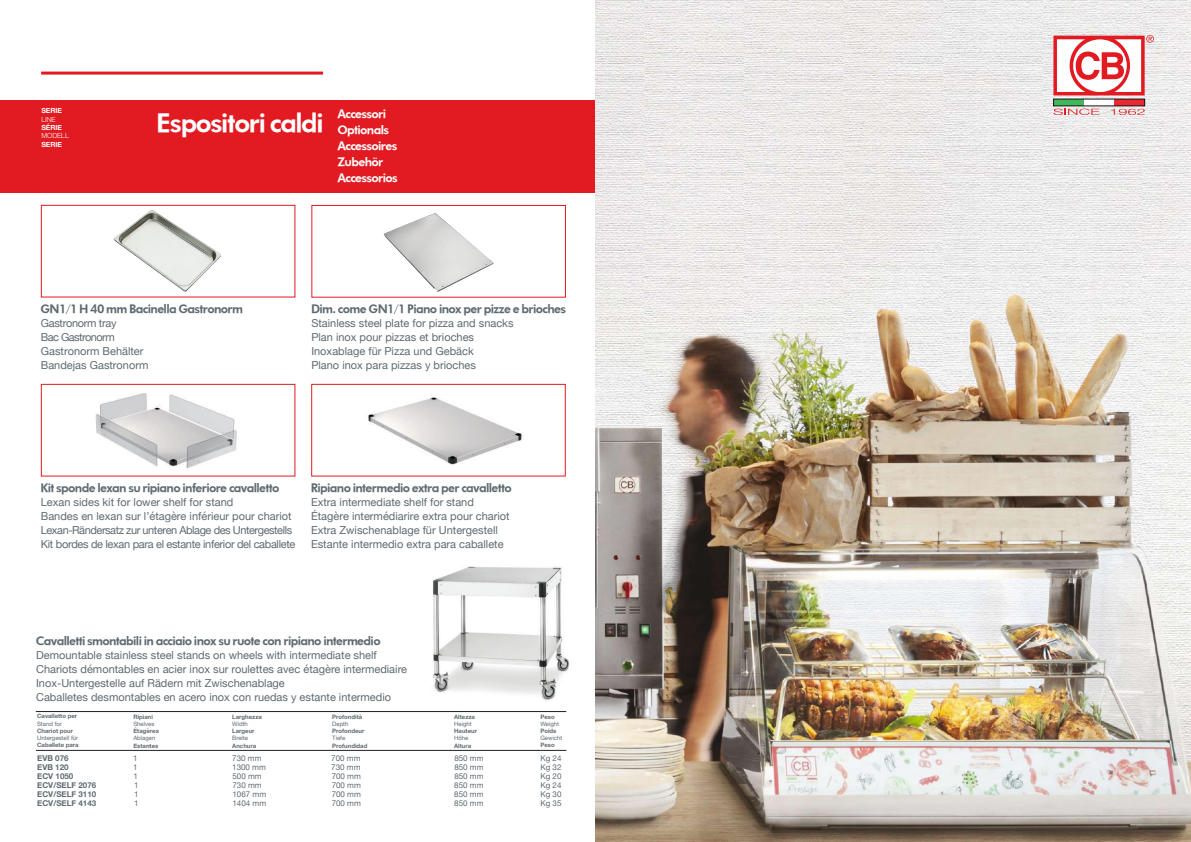
<style>
.page{position:relative;width:1191px;height:842px;background:#fff}
.page>*{position:absolute;margin:0;border:0;box-sizing:border-box;transform-origin:0 0}
.t1{font:800 26px "Volkswagen";color:#fff}
.t2{font:800 12px "Volkswagen";color:#5e6a71}
.t3{font:800 12px/16px "Volkswagen";color:#fff}
.t4{font:11px/14px "Helvetica Neue";color:#5e6a71}
.t5{font:11px/14px "Helvetica Neue";letter-spacing:-.03em;color:#5e6a71}
.t6{font:8px "Helvetica Neue";color:#5e6a71}
.t7{font:700 8px "Helvetica Neue";color:#5e6a71}
.t8{font:700 7px "Helvetica Neue";color:#fff}
.t9{font:300 7px "Helvetica Neue";color:#fff}
.t10{font:700 6px "Helvetica Neue";color:#5e6a71}
.t11{font:6px "Helvetica Neue";color:#5e6a71}
</style>
<div class="page">
<img style="left:95px;top:393px;width:142px;height:76px">
<div style="left:0;top:100px;width:595px;height:93px;background:#e21a21"></div>
<hr style="left:41px;top:72px;width:282px;height:3px;background:#e21a21">
<img style="left:433px;top:566px;width:137px;height:135px">
<hr style="left:36px;top:711px;width:530px;height:1px;background:#231f20">
<hr style="left:36px;top:750px;width:530px;height:1px;background:#231f20">
<div style="left:41px;top:205px;width:254px;height:92px;border:1px solid #e21a21"></div>
<div style="left:41px;top:384px;width:254px;height:93px;border:1px solid #e21a21"></div>
<div style="left:311px;top:205px;width:255px;height:93px;border:1px solid #e21a21"></div>
<img style="left:114px;top:210px;width:107px;height:82px">
<img style="left:384px;top:213px;width:109px;height:79px">
<div style="left:311px;top:384px;width:255px;height:93px;border:1px solid #e21a21"></div>
<img style="left:368px;top:397px;width:155px;height:68px">
<img style="left:595px;top:0;width:596px;height:842px">
<div style="left:1053px;top:99px;width:30px;height:7px;background:#41b759"></div>
<div style="left:1083px;top:99px;width:31px;height:7px;background:#fff"></div>
<div style="left:1114px;top:99px;width:30px;height:7px;background:#e9282f"></div>
<svg style="left:1053px;top:109px;width:46px;height:6px"></svg>
<svg style="left:1110px;top:109px;width:34px;height:6px"></svg>
<svg style="left:1053px;top:35px;width:100px;height:60px"></svg>
<p class="t8" style="left:41px;top:105px;width:22px">SERIE</p>
<p class="t9" style="left:41px;top:113px;width:16px">LINE</p>
<p class="t8" style="left:41px;top:122px;width:22px">SÉRIE</p>
<p class="t9" style="left:41px;top:130px;width:29px">MODELL</p>
<p class="t8" style="left:41px;top:139px;width:22px">SERIE</p>
<h1 class="t1" style="left:157px;top:107px;width:168px">Espositori caldi</h1>
<p class="t3" style="left:338px;top:105px;width:61px">Accessori<br>Optionals<br>Accessoires<br>Zubehör<br>Accessorios</p>
<p class="t2" style="left:41px;top:301px;width:203px">GN1/1 H 40 mm Bacinella Gastronorm</p>
<p class="t4" style="left:41px;top:317px;width:109px">Gastronorm tray<br>Bac Gastronorm<br>Gastronorm Behälter<br>Bandejas Gastronorm</p>
<p class="t2" style="left:311px;top:302px;width:256px">Dim. come GN1/1 Piano inox per pizze e brioches</p>
<p class="t4" style="left:311px;top:317px;width:204px">Stainless steel plate for pizza and snacks Plan inox pour pizzas et brioches Inoxablage für Pizza und Gebäck<br>Plano inox para pizzas y brioches</p>
<p class="t2" style="left:41px;top:480px;width:240px">Kit sponde lexan su ripiano inferiore cavalletto</p>
<p class="t5" style="left:41px;top:496px;width:256px">Lexan sides kit for lower shelf for stand<br>Bandes en lexan sur l’étagère inférieur pour chariot Lexan-Rändersatz zur unteren Ablage des Untergestells Kit bordes de lexan para el estante inferior del caballete</p>
<p class="t2" style="left:311px;top:481px;width:202px">Ripiano intermedio extra per cavalletto</p>
<p class="t4" style="left:311px;top:496px;width:200px">Extra intermediate shelf for stand Étagère intermédiarire extra pour chariot Extra Zwischenablage für Untergestell Estante intermedio extra para caballete</p>
<p class="t2" style="left:36px;top:633px;width:346px">Cavalletti smontabili in acciaio inox su ruote con ripiano intermedio</p>
<p class="t4" style="left:36px;top:648px;width:372px">Demountable stainless steel stands on wheels with intermediate shelf Chariots démontables en acier inox sur roulettes avec étagère intermediaire Inox-Untergestelle auf Rädern mit Zwischenablage<br>Caballetes desmontables en acero inox con ruedas y estante intermedio</p>
<p class="t10" style="left:37px;top:712px;width:41px">Cavalletto per</p>
<p class="t11" style="left:37px;top:719px;width:26px">Stand for</p>
<p class="t10" style="left:37px;top:726px;width:38px">Chariot pour</p>
<p class="t11" style="left:37px;top:734px;width:42px">Untergestell für</p>
<p class="t10" style="left:37px;top:740px;width:43px">Caballete para</p>
<p class="t10" style="left:332px;top:712px;width:31px">Profondità</p>
<p class="t11" style="left:332px;top:719px;width:18px">Depth</p>
<p class="t10" style="left:332px;top:726px;width:34px">Profondeur</p>
<p class="t11" style="left:332px;top:734px;width:14px">Tiefe</p>
<p class="t10" style="left:332px;top:741px;width:37px">Profundidad</p>
<p class="t10" style="left:133px;top:712px;width:21px">Ripiani</p>
<p class="t11" style="left:133px;top:719px;width:22px">Shelves</p>
<p class="t10" style="left:133px;top:726px;width:27px">Étagères</p>
<p class="t11" style="left:133px;top:734px;width:24px">Ablagen</p>
<p class="t10" style="left:133px;top:741px;width:27px">Estantes</p>
<p class="t10" style="left:232px;top:712px;width:31px">Larghezza</p>
<p class="t11" style="left:232px;top:719px;width:17px">Width</p>
<p class="t10" style="left:232px;top:726px;width:24px">Largeur</p>
<p class="t11" style="left:232px;top:734px;width:17px">Breite</p>
<p class="t10" style="left:232px;top:741px;width:26px">Anchura</p>
<p class="t10" style="left:454px;top:712px;width:22px">Altezza</p>
<p class="t11" style="left:454px;top:719px;width:19px">Height</p>
<p class="t10" style="left:454px;top:726px;width:24px">Hauteur</p>
<p class="t11" style="left:454px;top:734px;width:16px">Höhe</p>
<p class="t10" style="left:454px;top:741px;width:19px">Altura</p>
<p class="t10" style="left:540px;top:712px;width:16px">Peso</p>
<p class="t11" style="left:540px;top:719px;width:20px">Weight</p>
<p class="t10" style="left:540px;top:726px;width:18px">Poids</p>
<p class="t11" style="left:540px;top:734px;width:24px">Gewicht</p>
<p class="t10" style="left:540px;top:740px;width:16px">Peso</p>
<p class="t7" style="left:37px;top:752px;width:33px">EVB 076</p>
<p class="t6" style="left:133px;top:752px;width:6px">1</p>
<p class="t6" style="left:232px;top:752px;width:31px">730 mm</p>
<p class="t6" style="left:331px;top:752px;width:31px">700 mm</p>
<p class="t6" style="left:454px;top:752px;width:31px">850 mm</p>
<p class="t6" style="left:540px;top:752px;width:23px">Kg 24</p>
<p class="t7" style="left:37px;top:761px;width:33px">EVB 120</p>
<p class="t6" style="left:133px;top:761px;width:6px">1</p>
<p class="t6" style="left:232px;top:761px;width:35px">1300 mm</p>
<p class="t6" style="left:331px;top:761px;width:31px">730 mm</p>
<p class="t6" style="left:454px;top:761px;width:31px">850 mm</p>
<p class="t6" style="left:540px;top:761px;width:23px">Kg 32</p>
<p class="t7" style="left:37px;top:770px;width:38px">ECV 1050</p>
<p class="t6" style="left:133px;top:770px;width:6px">1</p>
<p class="t6" style="left:232px;top:770px;width:31px">500 mm</p>
<p class="t6" style="left:332px;top:770px;width:31px">700 mm</p>
<p class="t6" style="left:454px;top:770px;width:31px">850 mm</p>
<p class="t6" style="left:540px;top:770px;width:23px">Kg 20</p>
<p class="t7" style="left:37px;top:779px;width:60px">ECV/SELF 2076</p>
<p class="t6" style="left:134px;top:779px;width:6px">1</p>
<p class="t6" style="left:232px;top:779px;width:31px">730 mm</p>
<p class="t6" style="left:332px;top:779px;width:31px">700 mm</p>
<p class="t6" style="left:454px;top:779px;width:31px">850 mm</p>
<p class="t6" style="left:540px;top:779px;width:23px">Kg 24</p>
<p class="t7" style="left:37px;top:788px;width:60px">ECV/SELF 3110</p>
<p class="t6" style="left:134px;top:788px;width:6px">1</p>
<p class="t6" style="left:232px;top:788px;width:35px">1067 mm</p>
<p class="t6" style="left:332px;top:788px;width:31px">700 mm</p>
<p class="t6" style="left:454px;top:788px;width:31px">850 mm</p>
<p class="t6" style="left:540px;top:788px;width:23px">Kg 30</p>
<p class="t7" style="left:37px;top:797px;width:60px">ECV/SELF 4143</p>
<p class="t6" style="left:134px;top:797px;width:6px">1</p>
<p class="t6" style="left:232px;top:797px;width:35px">1404 mm</p>
<p class="t6" style="left:332px;top:797px;width:31px">700 mm</p>
<p class="t6" style="left:454px;top:797px;width:31px">850 mm</p>
<p class="t6" style="left:540px;top:797px;width:23px">Kg 35</p>
</div>
